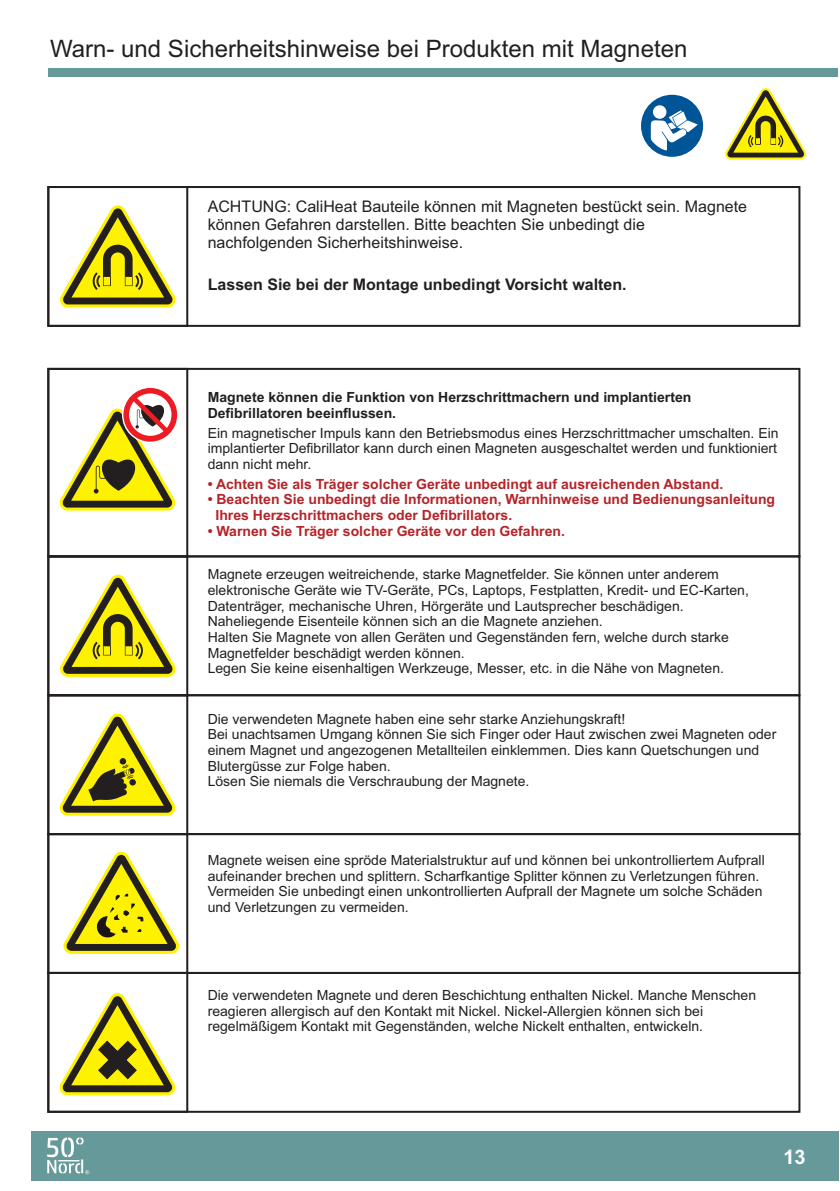
<style>
.page{position:relative;width:840px;height:1191px;background:#fff}
.page>*{position:absolute;margin:0;border:0;box-sizing:border-box;transform-origin:0 0}
.t1{font:24px "Arial";color:#221f20}
.t2{font:700 20px "Arial";color:#fff}
.t3{font:16px/17.8px "Arial";color:#231f20}
.t4{font:700 16px "Arial";color:#231f20}
.t5{font:14px/15.6px "Arial";color:#231f20}
.t6{font:700 14px/15.6px "Arial";color:#b52429}
.t7{font:700 14px/15.6px "Arial";color:#231f20}
</style>
<div class="page">
<div style="left:48px;top:69px;width:789px;height:8px;background:#699"></div>
<div style="left:640px;top:95px;width:62px;height:62px;background:#005596;border-radius:50%"></div>
<svg style="left:650px;top:110px;width:47px;height:40px"></svg>
<div style="left:652px;top:105px;width:14px;height:14px;background:#fff;border-radius:50%"></div>
<svg style="left:60px;top:205px;width:116px;height:102px"></svg>
<svg style="left:63px;top:851px;width:116px;height:103px"></svg>
<svg style="left:59px;top:713px;width:116px;height:102px"></svg>
<svg style="left:59px;top:993px;width:116px;height:102px"></svg>
<div style="left:47px;top:368px;width:753px;height:189px;border:2px solid #231f20"></div>
<div style="left:47px;top:368px;width:141px;height:189px;border:2px solid #231f20"></div>
<div style="left:47px;top:186px;width:753px;height:141px;border:2px solid #231f20"></div>
<div style="left:47px;top:186px;width:141px;height:141px;border:2px solid #231f20"></div>
<div style="left:47px;top:694px;width:141px;height:141px;border:2px solid #231f20"></div>
<div style="left:47px;top:833px;width:753px;height:141px;border:2px solid #231f20"></div>
<div style="left:47px;top:833px;width:141px;height:141px;border:2px solid #231f20"></div>
<div style="left:47px;top:972px;width:753px;height:140px;border:2px solid #231f20"></div>
<div style="left:47px;top:972px;width:141px;height:140px;border:2px solid #231f20"></div>
<svg style="left:60px;top:575px;width:116px;height:102px"></svg>
<div style="left:47px;top:555px;width:753px;height:141px;border:2px solid #231f20"></div>
<div style="left:47px;top:555px;width:141px;height:141px;border:2px solid #231f20"></div>
<svg style="left:59px;top:388px;width:118px;height:122px"></svg>
<svg style="left:725px;top:88px;width:80px;height:72px"></svg>
<div style="left:31px;top:1131px;width:806px;height:49px;background:#699"></div>
<svg style="left:47px;top:1137px;width:42px;height:37px"></svg>
<h1 class="t1" style="left:50px;top:40px;width:638px">Warn- und Sicherheitshinweise bei Produkten mit Magneten</h1>
<p class="t3" style="left:208px;top:199px;width:540px">ACHTUNG: CaliHeat Bauteile können mit Magneten bestückt sein. Magnete können Gefahren darstellen. Bitte beachten Sie unbedingt die nachfolgenden Sicherheitshinweise.</p>
<p class="t4" style="left:208px;top:279px;width:420px">Lassen Sie bei der Montage unbedingt Vorsicht walten.</p>
<p class="t7" style="left:208px;top:390px;width:485px">Magnete können die Funktion von Herzschrittmachern und implantierten<br>Defibrillatoren beeinflussen.</p>
<p class="t5" style="left:208px;top:426px;width:572px;text-align:justify">Ein magnetischer Impuls kann den Betriebsmodus eines Herzschrittmacher umschalten. Ein implantierter Defibrillator kann durch einen Magneten ausgeschaltet werden und funktioniert dann nicht mehr.</p>
<p class="t6" style="left:208px;top:477px;width:516px">• Achten Sie als Träger solcher Geräte unbedingt auf ausreichenden Abstand.</p>
<p class="t6" style="left:215px;top:493px;width:560px;text-indent:-8px">• Beachten Sie unbedingt die Informationen, Warnhinweise und Bedienungsanleitung<br>Ihres Herzschrittmachers oder Defibrillators.</p>
<p class="t6" style="left:208px;top:524px;width:358px">• Warnen Sie Träger solcher Geräte vor den Gefahren.</p>
<p class="t5" style="left:208px;top:568px;width:542px">Magnete erzeugen weitreichende, starke Magnetfelder. Sie können unter anderem elektronische Geräte wie TV-Geräte, PCs, Laptops, Festplatten, Kredit- und EC-Karten, Datenträger, mechanische Uhren, Hörgeräte und Lautsprecher beschädigen.<br>Naheliegende Eisenteile können sich an die Magnete anziehen.<br>Halten Sie Magnete von allen Geräten und Gegenständen fern, welche durch starke Magnetfelder beschädigt werden können.<br>Legen Sie keine eisenhaltigen Werkzeuge, Messer, etc. in die Nähe von Magneten.</p>
<p class="t5" style="left:208px;top:712px;width:570px">Die verwendeten Magnete haben eine sehr starke Anziehungskraft!<br>Bei unachtsamen Umgang können Sie sich Finger oder Haut zwischen zwei Magneten oder einem Magnet und angezogenen Metallteilen einklemmen. Dies kann Quetschungen und Blutergüsse zur Folge haben.<br>Lösen Sie niemals die Verschraubung der Magnete.</p>
<p class="t5" style="left:208px;top:853px;width:558px">Magnete weisen eine spröde Materialstruktur auf und können bei unkontrolliertem Aufprall aufeinander brechen und splittern. Scharfkantige Splitter können zu Verletzungen führen.<br>Vermeiden Sie unbedingt einen unkontrollierten Aufprall der Magnete um solche Schäden und Verletzungen zu vermeiden.</p>
<p class="t5" style="left:208px;top:988px;width:549px">Die verwendeten Magnete und deren Beschichtung enthalten Nickel. Manche Menschen reagieren allergisch auf den Kontakt mit Nickel. Nickel-Allergien können sich bei regelmäßigem Kontakt mit Gegenständen, welche Nickelt enthalten, entwickeln.</p>
<h2 class="t2" style="left:783px;top:1149px;width:32px">13<sup>3</sup></h2>
</div>
